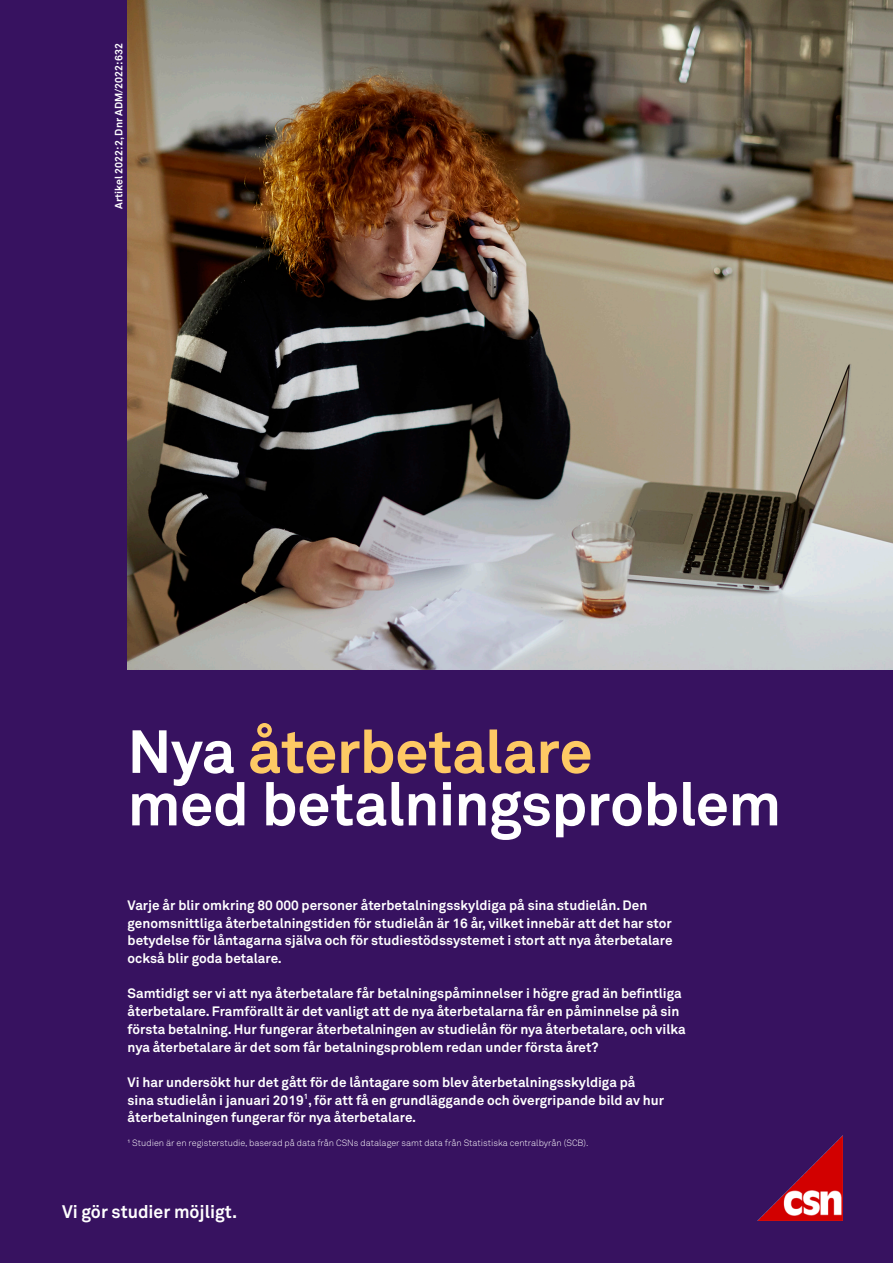
<style>
.page{position:relative;width:893px;height:1263px;background:#371260}
.page>*{position:absolute;margin:0;border:0;box-sizing:border-box;transform-origin:0 0}
.Under-___Överrrubrik{font:700 60px/52.5px "Akkurat Pro";letter-spacing:-.015em;color:#fff}
.t1{font:700 18px "Akkurat Pro";color:#fff}
.Brödtext{font:700 13.5px/17.7px "Akkurat Pro";color:#fff}
.Mellanrubrik{font:700 10.5px "Akkurat Pro";color:#fff}
.Fotnot{font:300 9px "Akkurat Pro";color:#fff}
.s1{color:#fec964}
</style>
<div class="page">
<img style="left:758px;top:1136px;width:84px;height:84px">
<img style="left:128px;top:0;width:765px;height:669px">
<p class="Mellanrubrik" style="left:112px;top:209px;width:167px;rotate:-90deg">Artikel 2022:2, Dnr ADM/2022:632</p>
<p class="Under-___Överrrubrik" style="left:128px;top:726px;width:655px">Nya <span class="s1">återbetalare<br></span>med betalningsproblem</p>
<p class="Brödtext" style="left:128px;top:896px;width:547px">Varje år blir omkring 80 000 personer återbetalningsskyldiga på sina studielån. Den genomsnittliga återbetalningstiden för studielån är 16 år, vilket innebär att det har stor betydelse för låntagarna själva och för studiestödssystemet i stort att nya återbetalare också blir goda betalare.</p>
<p class="Brödtext" style="left:128px;top:985px;width:560px">Samtidigt ser vi att nya återbetalare får betalningspåminnelser i högre grad än befintliga återbetalare. Framförallt är det vanligt att de nya återbetalarna får en påminnelse på sin första betalning. Hur fungerar återbetalningen av studielån för nya återbetalare, och vilka nya återbetalare är det som får betalningsproblem redan under första året?</p>
<p class="Brödtext" style="left:128px;top:1073px;width:538px">Vi har undersökt hur det gått för de låntagare som blev återbetalningsskyldiga på sina studielån i januari 2019<sup>1</sup>, för att få en grundläggande och övergripande bild av hur återbetalningen fungerar för nya återbetalare.</p>
<p class="Fotnot" style="left:128px;top:1138px;width:462px">¹ Studien är en registerstudie, baserad på data från CSNs datalager samt data från Statistiska centralbyrån (SCB).</p>
<p class="t1" style="left:62px;top:1200px;width:177px">Vi gör studier möjligt.</p>
</div>
